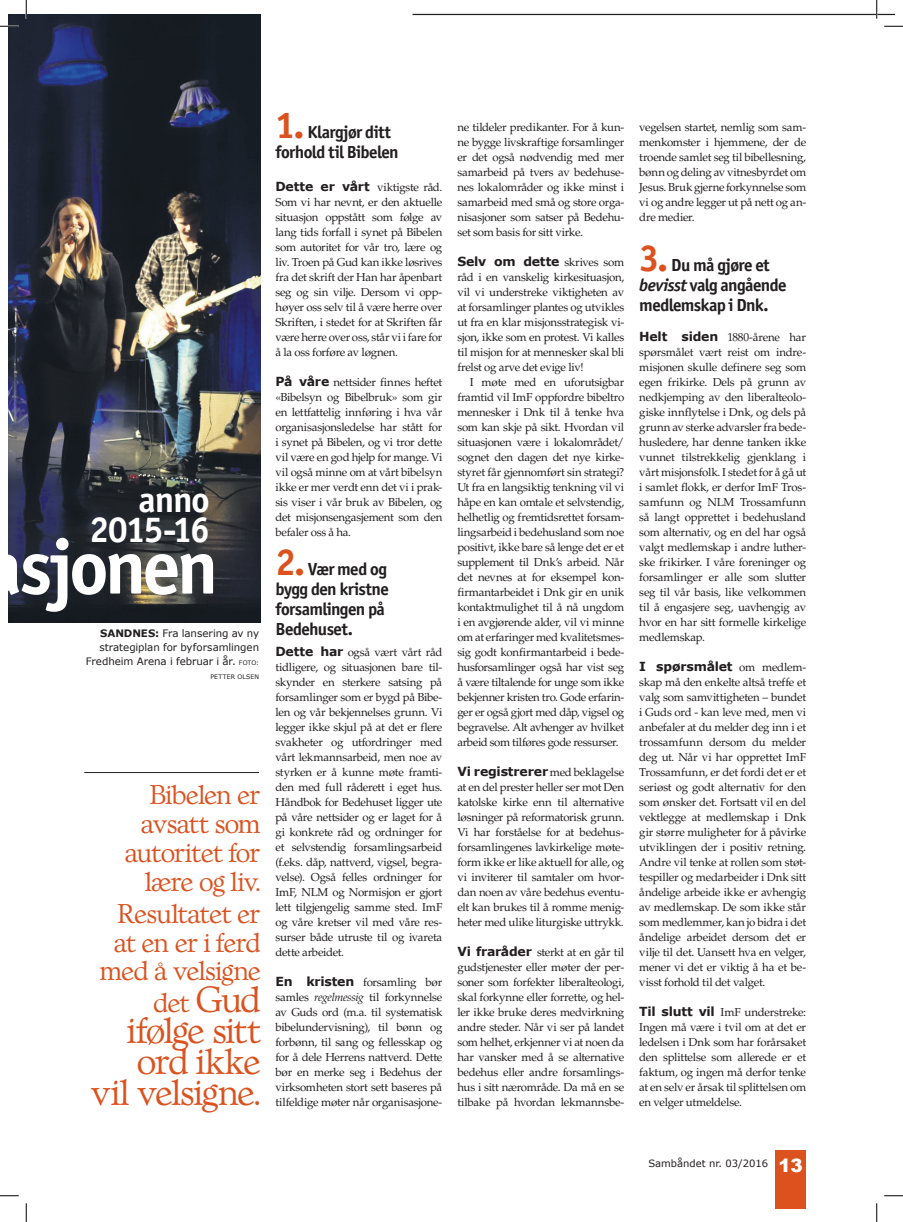
<style>
.page{position:relative;width:903px;height:1222px;background:#fff}
.page>*{position:absolute;margin:0;border:0;box-sizing:border-box;transform-origin:0 0}
.t1{font:700 77.25px "Officina Sans ITC Std";letter-spacing:-.045em;color:#fff}
.t2{font:38.75px/31.2px "Veronan";letter-spacing:-.02em;color:#db521f;text-align:right}
.t3{font:700 36.12px/30.6px "Officina Sans ITC Std";letter-spacing:-.03em;color:#fff;text-align:right}
.t4{font:28.75px/28.8px "Veronan";letter-spacing:-.02em;color:#db521f;text-align:right}
.t5{font:700 17.5px/20px "Officina Sans ITC Std";letter-spacing:-.03em;color:#231f20}
.t6{font:700 12.5px "Verdana";letter-spacing:-.015em;color:#231f20}
.t7{font:11.5px/15px "Palatino LT Std";letter-spacing:-.025em;color:#231f20;text-align:justify}
.t8{font:10.25px/13.8px "Verdana";letter-spacing:-.005em;color:#231f20;text-align:right}
.t9{font:10px "Verdana";color:#231f20}
.t10{font:6.25px "Verdana";letter-spacing:.015em;color:#231f20}
.s1{font-weight:700}
.s2{font-size:6.25px}
.s3{font-size:38.75px}
.s4{font-size:37.5px;color:#db521f}
.s5{font-family:"Verdana";font-weight:700;font-size:12.5px}
.s6{font-style:italic}
.s7{font-family:"Palatino LT Std";font-weight:400;font-size:11.5px}
.s8{font-family:"Arial";font-weight:900;font-size:18.38px;color:#fff}
</style>
<div class="page">
<div style="left:775px;top:1150px;width:31px;height:59px;background:#db521f"></div>
<img style="left:9px;top:14px;width:251px;height:608px">
<hr style="left:412px;top:14px;width:482px;height:1px;background:#231f20">
<hr style="left:84px;top:772px;width:175px;height:1px;background:#231f20">
<svg style="left:0;top:25px;width:19px;height:2px"></svg>
<svg style="left:884px;top:25px;width:19px;height:2px"></svg>
<svg style="left:0;top:1195px;width:19px;height:1px"></svg>
<svg style="left:884px;top:1195px;width:19px;height:1px"></svg>
<svg style="left:25px;top:0;width:2px;height:19px"></svg>
<svg style="left:25px;top:1203px;width:2px;height:19px"></svg>
<svg style="left:876px;top:0;width:1px;height:19px"></svg>
<svg style="left:876px;top:1203px;width:1px;height:19px"></svg>
<h3 class="t3" style="left:90px;top:484px;width:122px">anno<br>2015-16</h3>
<h1 class="t1" style="left:-15px;top:519px;width:235px">asjonen</h1>
<p class="t8" style="left:86px;top:627px;width:175px"><span class="s1">SANDNES:</span> Fra lansering av ny strategiplan for byforsamlingen<br>Fredheim Arena i februar i år. <span class="s2">FOTO:</span></p>
<p class="t10" style="left:210px;top:672px;width:50px">PETTER OLSEN</p>
<h3 class="t4" style="left:125px;top:781px;width:137px">Bibelen er avsatt som autoritet for lære og liv.</h3>
<h3 class="t4" style="left:100px;top:899px;width:162px">Resultatet er at en er i ferd med å velsigne</h3>
<h3 class="t4" style="left:153px;top:988px;width:109px">det <span class="s3">Gud</span></h3>
<h2 class="t2" style="left:91px;top:1015px;width:172px">ifølge sitt ord ikke vil velsigne.</h2>
<h3 class="t5" style="left:275px;top:122px;width:125px"><span class="s4">1.</span> Klargjør ditt forhold til Bibelen</h3>
<p class="t7" style="left:275px;top:180px;width:168px"><span class="s5">Dette er vårt</span> viktigste råd.<br>Som vi har nevnt, er den aktuelle situasjon oppstått som følge av lang tids forfall i synet på Bibelen som autoritet for vår tro, lære og liv. Troen på Gud kan ikke løsrives fra det skrift der Han har åpenbart seg og sin vilje. Dersom vi opp&shy;høyer oss selv til å være herre over Skriften, i stedet for at Skriften får være herre over oss, står vi i fare for å la oss forføre av løgnen.</p>
<p class="t7" style="left:275px;top:375px;width:168px"><span class="s5">På våre</span> nettsider finnes heftet «Bibelsyn og Bibelbruk» som gir en lettfattelig innføring i hva vår organisasjonsledelse har stått for i synet på Bibelen, og vi tror dette vil være en god hjelp for mange. Vi vil også minne om at vårt bibelsyn ikke er mer verdt enn det vi i prak&shy;sis viser i vår bruk av Bibelen, og det misjonsengasjement som den befaler oss å ha.</p>
<h3 class="t5" style="left:275px;top:559px;width:115px"><span class="s4">2.</span> Vær med og bygg den kristne forsamlingen på<br>Bedehuset.</h3>
<p class="t7" style="left:275px;top:645px;width:168px"><span class="s5">Dette har</span> også vært vårt råd tidligere, og situasjonen bare til&shy;skynder en sterkere satsing på forsamlinger som er bygd på Bibe&shy;len og vår bekjennelses grunn. Vi legger ikke skjul på at det er flere svakheter og utfordringer med vårt lekmannsarbeid, men noe av styrken er å kunne møte framti&shy;den med full råderett i eget hus.<br>Håndbok for Bedehuset ligger ute på våre nettsider og er laget for å gi konkrete råd og ordninger for et selvstendig forsamlingsarbeid (f.eks. dåp, nattverd, vigsel, begra&shy;velse). Også felles ordninger for ImF, NLM og Normisjon er gjort lett tilgjengelig samme sted. ImF og våre kretser vil med våre res&shy;surser både utruste til og ivareta dette arbeidet.</p>
<p class="t7" style="left:275px;top:975px;width:168px"><span class="s5">En kristen</span> forsamling bør samles <span class="s6">regelmessig</span> til forkynnelse av Guds ord (m.a. til systematisk bibelundervisning), til bønn og forbønn, til sang og fellesskap og for å dele Herrens nattverd. Dette bør en merke seg i Bedehus der virksomheten stort sett baseres på tilfeldige møter når organisasjone-</p>
<p class="t7" style="left:457px;top:120px;width:168px">ne tildeler predikanter. For å kun&shy;ne bygge livskraftige forsamlinger er det også nødvendig med mer samarbeid på tvers av bedehuse&shy;nes lokalområder og ikke minst i samarbeid med små og store orga&shy;nisasjoner som satser på Bedehu&shy;set som basis for sitt virke.</p>
<p class="t6" style="left:457px;top:254px;width:168px">Selv om dette <span class="s7">skrives som</span></p>
<p class="t7" style="left:457px;top:270px;width:168px">råd i en vanskelig kirkesituasjon, vil vi understreke viktigheten av at forsamlinger plantes og utvikles ut fra en klar misjonsstrategisk vi&shy;sjon, ikke som en protest. Vi kalles til misjon for at mennesker skal bli frelst og arve det evige liv!</p>
<p class="t7" style="left:457px;top:375px;width:168px;text-indent:12px">I møte med en uforutsigbar framtid vil ImF oppfordre bibeltro mennesker i Dnk til å tenke hva som kan skje på sikt. Hvordan vil situasjonen være i lokalområdet/ sognet den dagen det nye kirke&shy;styret får gjennomført sin strategi?<br>Ut fra en langsiktig tenkning vil vi håpe en kan omtale et selvstendig, helhetlig og fremtidsrettet forsam&shy;lingsarbeid i bedehusland som noe positivt, ikke bare så lenge det er et supplement til Dnk’s arbeid. Når det nevnes at for eksempel kon&shy;firmantarbeidet i Dnk gir en unik kontaktmulighet til å nå ungdom i en avgjørende alder, vil vi minne om at erfaringer med kvalitetsmes&shy;sig godt konfirmantarbeid i bede&shy;husforsamlinger også har vist seg å være tiltalende for unge som ikke bekjenner kristen tro. Gode erfarin&shy;ger er også gjort med dåp, vigsel og begravelse. Alt avhenger av hvilket arbeid som tilføres gode ressurser.</p>
<p class="t6" style="left:457px;top:764px;width:168px">Vi registrerer <span class="s7">med beklagelse</span></p>
<p class="t7" style="left:457px;top:780px;width:168px">at en del prester heller ser mot Den katolske kirke enn til alternative løsninger på reformatorisk grunn.<br>Vi har forståelse for at bedehus&shy;forsamlingenes lavkirkelige møte&shy;form ikke er like aktuell for alle, og vi inviterer til samtaler om hvor&shy;dan noen av våre bedehus eventu&shy;elt kan brukes til å romme menig&shy;heter med ulike liturgiske uttrykk.</p>
<p class="t7" style="left:457px;top:945px;width:168px"><span class="s5">Vi fraråder</span> sterkt at en går til gudstjenester eller møter der per&shy;soner som forfekter liberalteologi, skal forkynne eller forrette, og hel&shy;ler ikke bruke deres medvirkning andre steder. Når vi ser på landet som helhet, erkjenner vi at noen da har vansker med å se alternative bedehus eller andre forsamlings&shy;hus i sitt nærområde. Da må en se tilbake på hvordan lekmannsbe-</p>
<p class="t7" style="left:639px;top:120px;width:168px">vegelsen startet, nemlig som sam&shy;menkomster i hjemmene, der de troende samlet seg til bibellesning, bønn og deling av vitnesbyrdet om Jesus. Bruk gjerne forkynnelse som vi og andre legger ut på nett og an&shy;dre medier.</p>
<h3 class="t5" style="left:639px;top:255px;width:149px"><span class="s4">3.</span> Du må gjøre et <span class="s6">bevisst</span> valg angående medlemskap i Dnk.</h3>
<p class="t7" style="left:639px;top:330px;width:168px"><span class="s5">Helt siden</span> 1880-årene har spørsmålet vært reist om indre&shy;misjonen skulle definere seg som egen frikirke. Dels på grunn av nedkjemping av den liberalteolo&shy;giske innflytelse i Dnk, og dels på grunn av sterke advarsler fra bede&shy;husledere, har denne tanken ikke vunnet tilstrekkelig gjenklang i vårt misjonsfolk. I stedet for å gå ut i samlet flokk, er derfor ImF Tros&shy;samfunn og NLM Trossamfunn så langt opprettet i bedehusland som alternativ, og en del har også valgt medlemskap i andre luther&shy;ske frikirker. I våre foreninger og forsamlinger er alle som slutter seg til vår basis, like velkommen til å engasjere seg, uavhengig av hvor en har sitt formelle kirkelige medlemskap.</p>
<p class="t6" style="left:639px;top:659px;width:168px">I spørsmålet <span class="s7">om medlem-</span></p>
<p class="t7" style="left:639px;top:675px;width:168px">skap må den enkelte altså treffe et valg som samvittigheten – bundet i Guds ord - kan leve med, men vi anbefaler at du melder deg inn i et trossamfunn dersom du melder deg ut. Når vi har opprettet ImF Trossamfunn, er det fordi det er et seriøst og godt alternativ for den som ønsker det. Fortsatt vil en del vektlegge at medlemskap i Dnk gir større muligheter for å påvirke utviklingen der i positiv retning.<br>Andre vil tenke at rollen som støt&shy;tespiller og medarbeider i Dnk sitt åndelige arbeide ikke er avhengig av medlemskap. De som ikke står som medlemmer, kan jo bidra i det åndelige arbeidet dersom det er vilje til det. Uansett hva en velger, mener vi det er viktig å ha et be&shy;visst forhold til det valget.</p>
<p class="t7" style="left:639px;top:1005px;width:168px"><span class="s5">Til slutt vil</span> ImF understreke:<br>Ingen må være i tvil om at det er ledelsen i Dnk som har forårsaket den splittelse som allerede er et faktum, og ingen må derfor tenke at en selv er årsak til splittelsen om en velger utmeldelse.</p>
<p class="t9" style="left:648px;top:1156px;width:156px">Sambåndet nr. 03/2016 <span class="s8">13</span></p>
</div>
